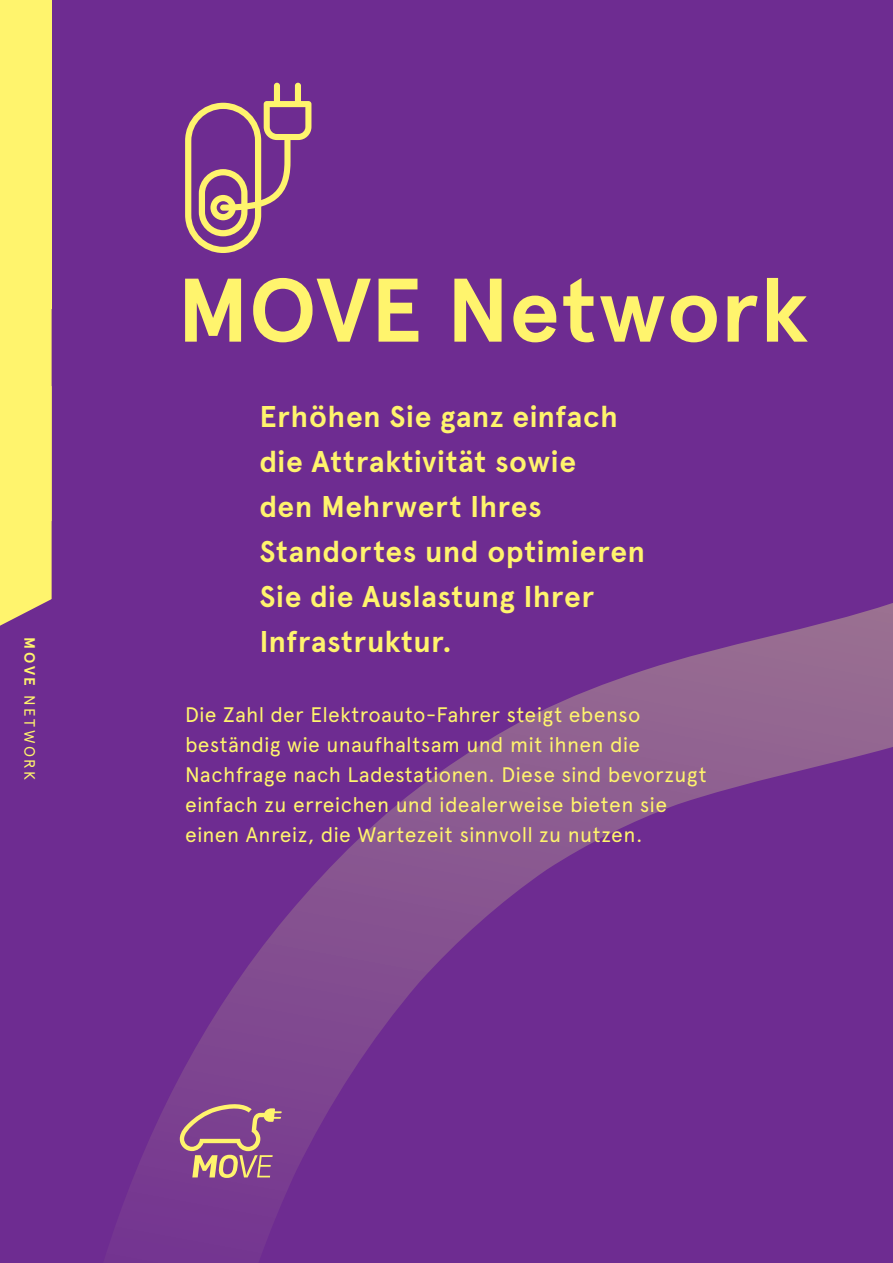
<style>
.page{position:relative;width:893px;height:1263px;background:#6e2c91}
.page>*{position:absolute;margin:0;border:0;box-sizing:border-box;transform-origin:0 0}
.t1{font:700 90px "Apercu Pro";color:#fff46d}
.t2{font:700 30px/45px "Apercu Pro";letter-spacing:.02em;color:#fff46d}
.t3{font:21px/30px "Apercu Pro";letter-spacing:.01em;color:#fff46d}
.t4{font:15px "Apercu Pro";letter-spacing:.155em;color:#fff46d}
.s1{font-weight:700}
</style>
<div class="page">
<svg style="left:116px;top:603px;width:777px;height:650px"></svg>
<svg style="left:180px;top:1102px;width:102px;height:76px;background:#996987"></svg>
<svg style="left:185px;top:83px;width:126px;height:170px"></svg>
<div style="left:0;top:0;width:52px;height:308px;background:#fff46d"></div>
<div style="left:0;top:308px;width:52px;height:318px;background:#fff46d"></div>
<p class="t4" style="left:41px;top:637px;width:144px;rotate:90deg"><span class="s1">MOVE</span> NETWORK</p>
<h1 class="t1" style="left:177px;top:242px;width:632px">MOVE Network</h1>
<h2 class="t2" style="left:259px;top:394px;width:387px">Erhöhen Sie ganz einfach die Attraktivität sowie<br>den Mehrwert Ihres<br>Standortes und optimieren<br>Sie die Auslastung Ihrer<br>Infrastruktur.</h2>
<p class="t3" style="left:185px;top:698px;width:523px">Die Zahl der Elektroauto-Fahrer steigt ebenso beständig wie unaufhaltsam und mit ihnen die Nachfrage nach Ladestationen. Diese sind bevorzugt einfach zu erreichen und idealerweise bieten sie einen Anreiz, die Wartezeit sinnvoll zu nutzen.</p>
</div>
